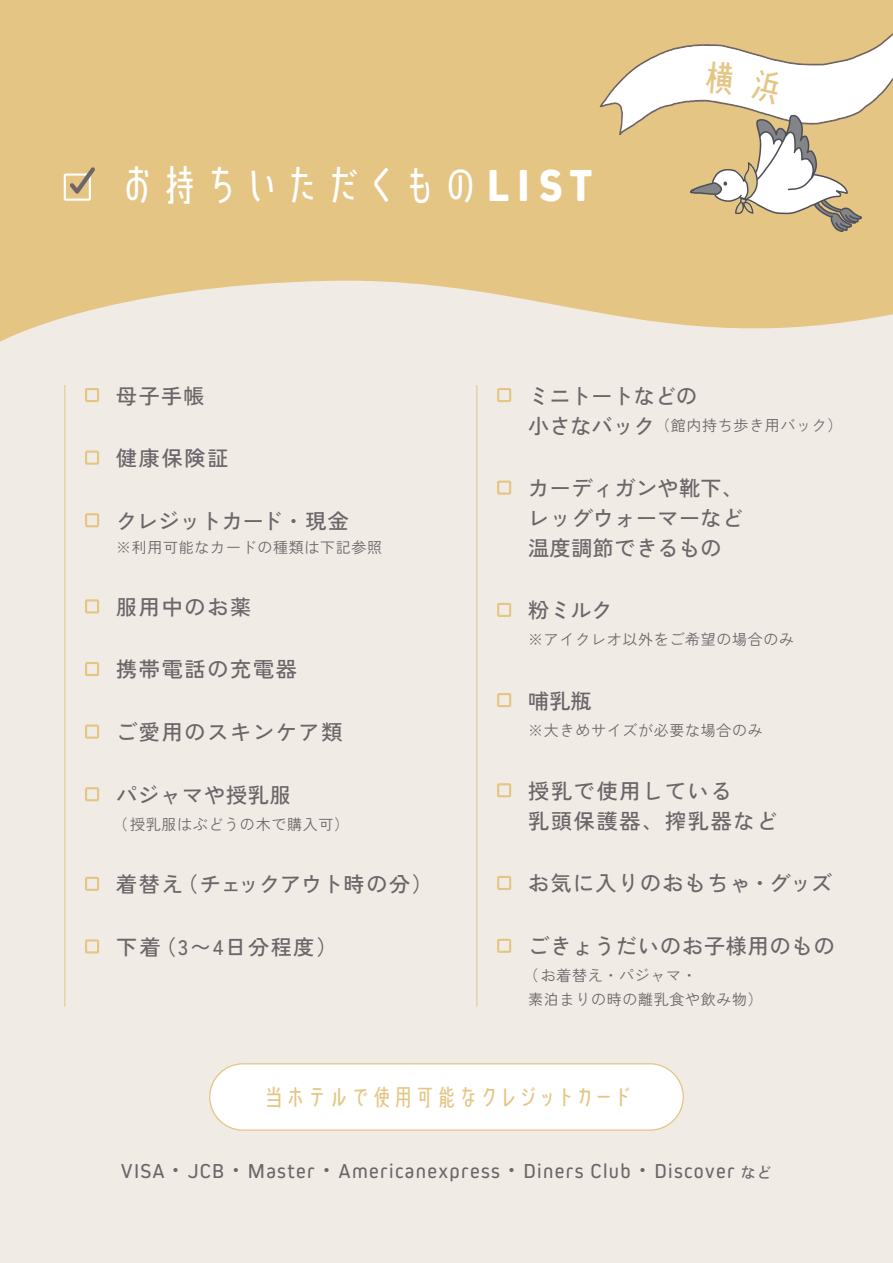
<style>
.page{position:relative;width:893px;height:1263px;background:#f0ebe5}
.page>*{position:absolute;margin:0;border:0;box-sizing:border-box;transform-origin:0 0}
.t1{font:42.45px "AB clip medium";letter-spacing:-.045em;color:#fff}
.t2{font:23.4px "AB clip medium";letter-spacing:-.075em;color:#e5c584}
.t3{font:500 21px/30px "Zen Kaku Gothic Antique";letter-spacing:.045em;color:#6d6569;text-align:justify}
.t4{font:21px "Kiro";letter-spacing:.065em;color:#6d6569}
.t5{font:500 21px/30px "Zen Kaku Gothic Antique";letter-spacing:.085em;color:#6d6569}
.t6{font:500 21px "Zen Kaku Gothic Antique";letter-spacing:.005em;color:#6d6569}
.t7{font:500 21px "Zen Kaku Gothic Antique";letter-spacing:.065em;color:#6d6569}
.t8{font:15px/24px "Zen Kaku Gothic Antique";letter-spacing:.045em;color:#6d6569}
.s1{font-family:"UD Shin Go C Ofiz Pr 6";font-size:40.35px}
.s2{font-family:"Kiro";font-weight:800;font-size:46.8px}
.s3{font-weight:500;font-size:21px}
.s4{font-family:"Zen Kaku Gothic Antique";font-weight:500}
.s5{font-family:"Zen Kaku Gothic Antique";font-weight:500;font-size:15px}
</style>
<div class="page">
<svg style="left:0;top:0;width:893px;height:342px;background:#e6ca91"></svg>
<img style="left:661px;top:135px;width:230px;height:154px">
<div style="left:85px;top:388px;width:14px;height:14px;border:2px solid #e5c584"></div>
<div style="left:85px;top:451px;width:14px;height:14px;border:2px solid #e5c584"></div>
<div style="left:85px;top:513px;width:14px;height:14px;border:2px solid #e5c584"></div>
<div style="left:85px;top:662px;width:14px;height:14px;border:2px solid #e5c584"></div>
<div style="left:85px;top:724px;width:14px;height:15px;border:2px solid #e5c584"></div>
<div style="left:85px;top:787px;width:14px;height:14px;border:2px solid #e5c584"></div>
<div style="left:85px;top:599px;width:14px;height:14px;border:2px solid #e5c584"></div>
<div style="left:497px;top:388px;width:14px;height:14px;border:2px solid #e5c584"></div>
<div style="left:85px;top:939px;width:14px;height:14px;border:2px solid #e5c584"></div>
<div style="left:85px;top:877px;width:14px;height:14px;border:2px solid #e5c584"></div>
<div style="left:497px;top:783px;width:14px;height:14px;border:2px solid #e5c584"></div>
<div style="left:497px;top:480px;width:14px;height:15px;border:2px solid #e5c584"></div>
<div style="left:497px;top:603px;width:14px;height:14px;border:2px solid #e5c584"></div>
<div style="left:497px;top:693px;width:14px;height:14px;border:2px solid #e5c584"></div>
<div style="left:497px;top:939px;width:14px;height:14px;border:2px solid #e5c584"></div>
<div style="left:497px;top:876px;width:14px;height:14px;border:2px solid #e5c584"></div>
<div style="left:210px;top:1064px;width:473px;height:66px;background:#fff;border-radius:33px"></div>
<div style="left:209px;top:1063px;width:475px;height:68px;border:1px solid #e5c584;border-radius:33px"></div>
<hr style="left:476px;top:385px;width:1px;height:622px;background:#e5c584">
<hr style="left:64px;top:385px;width:1px;height:622px;background:#e5c584">
<div style="left:64px;top:173px;width:27px;height:28px;border:2px solid #fff"></div>
<svg style="left:66px;top:163px;width:33px;height:36px"></svg>
<svg style="left:600px;top:25px;width:293px;height:110px;background:#eadabb"></svg>
<h1 class="t1" style="left:116px;top:163px;width:478px">お持ちいただく<span class="s1">も</span>の<span class="s2">L I ST</span></h1>
<h3 class="t3" style="left:116px;top:380px;width:90px">母子手帳</h3>
<h3 class="t3" style="left:116px;top:443px;width:114px">健康保険証</h3>
<h3 class="t6" style="left:116px;top:508px;width:234px">クレジットカード・現金</h3>
<p class="t8" style="left:116px;top:535px;width:268px">※利用可能なカードの種類は下記参照</p>
<h3 class="t3" style="left:116px;top:592px;width:137px">服用中のお薬</h3>
<h3 class="t5" style="left:116px;top:654px;width:182px">携帯電話の充電器</h3>
<h3 class="t5" style="left:116px;top:717px;width:228px">ご愛用のスキンケア類</h3>
<h3 class="t3" style="left:116px;top:779px;width:176px">パジャマや授乳服</h3>
<p class="t8" style="left:113px;top:812px;width:238px">（授乳服はぶどうの木で購入可）</p>
<h3 class="t6" style="left:116px;top:872px;width:318px">着替え（チェックアウト時の分）</h3>
<h3 class="t3" style="left:116px;top:932px;width:223px">下着（3〜4日分程度）</h3>
<h3 class="t6" style="left:528px;top:383px;width:170px">ミニトートなどの</h3>
<p class="t8" style="left:528px;top:414px;width:316px"><span class="s3">小さなバック</span>（館内持ち歩き用バック）</p>
<h3 class="t3" style="left:528px;top:473px;width:216px">カーディガンや靴下、レッグウォーマーなど温度調節できるもの</h3>
<h3 class="t3" style="left:528px;top:595px;width:86px">粉ミルク</h3>
<p class="t8" style="left:528px;top:628px;width:268px">※アイクレオ以外をご希望の場合のみ</p>
<h3 class="t3" style="left:528px;top:685px;width:65px">哺乳瓶</h3>
<p class="t8" style="left:528px;top:718px;width:236px">※大きめサイズが必要な場合のみ</p>
<h3 class="t5" style="left:528px;top:776px;width:251px">授乳で使用している<br>乳頭保護器、搾乳器など</h3>
<h3 class="t7" style="left:528px;top:871px;width:306px">お気に入りのおもちゃ・グッズ</h3>
<h3 class="t3" style="left:528px;top:931px;width:308px">ごきょうだいのお子様用のもの</h3>
<p class="t8" style="left:528px;top:964px;width:236px;text-indent:-5px">（お着替え・パジャマ・<br>素泊まりの時の離乳食や飲み物）</p>
<h2 class="t2" style="left:262px;top:1085px;width:374px">当ホテルで使用可能なクレジットカード</h2>
<h3 class="t4" style="left:121px;top:1158px;width:652px">VISA<span class="s4">・</span>JCB<span class="s4">・</span>Master<span class="s4">・</span>Americanexpress<span class="s4">・</span>Diners Club<span class="s4">・</span>Discover <span class="s5">など</span></h3>
</div>
